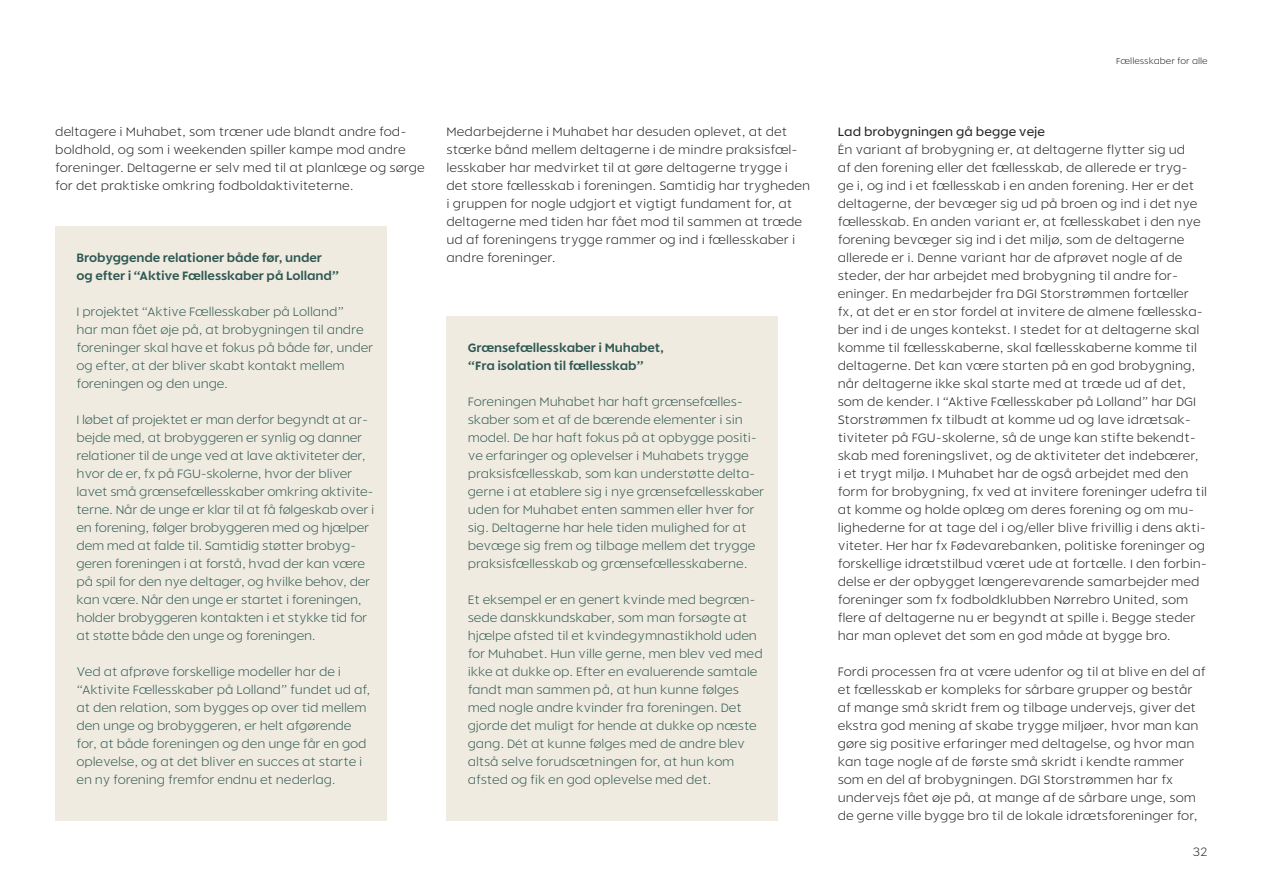
<style>
.page{position:relative;width:1263px;height:893px;background:#fff}
.page>*{position:absolute;margin:0;border:0;box-sizing:border-box;transform-origin:0 0}
.brødtxt{font:300 12px/18px "Rodia";color:#231f20}
.fremhævet_box{font:300 12px/18px "Rodia";letter-spacing:-.01em;color:#2e5852}
.fremhævet_box-2{font:600 12px/18px "Rodia";letter-spacing:-.01em;color:#2e5852}
.mellemrubrik_lille{font:12px "Rodia";color:#231f20}
.t1{font:300 8.55px "Rodia";color:#231f20}
</style>
<div class="page">
<div style="left:446px;top:316px;width:332px;height:504px;background:#f0ebe1"></div>
<div style="left:55px;top:226px;width:332px;height:594px;background:#f0ebe1"></div>
<p class="t1" style="left:1116px;top:56px;width:93px">Fællesskaber for alle</p>
<p class="brødtxt" style="left:55px;top:123px;width:371px">deltagere i Muhabet, som træner ude blandt andre fod&shy;boldhold, og som i weekenden spiller kampe mod andre foreninger. Deltagerne er selv med til at planlæge og sørge for det praktiske omkring fodboldaktiviteterne.</p>
<p class="brødtxt" style="left:446px;top:123px;width:365px">Medarbejderne i Muhabet har desuden oplevet, at det stærke bånd mellem deltagerne i de mindre praksisfæl&shy;lesskaber har medvirket til at gøre deltagerne trygge i det store fællesskab i foreningen. Samtidig har trygheden i gruppen for nogle udgjort et vigtigt fundament for, at deltagerne med tiden har fået mod til sammen at træde ud af foreningens trygge rammer og ind i fællesskaber i andre foreninger.</p>
<p class="mellemrubrik_lille" style="left:838px;top:125px;width:209px">Lad brobygningen gå begge veje</p>
<p class="brødtxt" style="left:838px;top:141px;width:371px">Én variant af brobygning er, at deltagerne flytter sig ud<br>af den forening eller det fællesskab, de allerede er tryg-<br>ge i, og ind i et fællesskab i en anden forening. Her er det deltagerne, der bevæger sig ud på broen og ind i det nye fællesskab. En anden variant er, at fællesskabet i den nye forening bevæger sig ind i det miljø, som de deltagerne allerede er i. Denne variant har de afprøvet nogle af de steder, der har arbejdet med brobygning til andre for&shy;eninger. En medarbejder fra DGI Storstrømmen fortæller fx, at det er en stor fordel at invitere de almene fællesska&shy;ber ind i de unges kontekst. I stedet for at deltagerne skal komme til fællesskaberne, skal fællesskaberne komme til deltagerne. Det kan være starten på en god brobygning, når deltagerne ikke skal starte med at træde ud af det, som de kender. I “Aktive Fællesskaber på Lolland” har DGI Storstrømmen fx tilbudt at komme ud og lave idrætsak&shy;tiviteter på FGU-skolerne, så de unge kan stifte bekendt&shy;skab med foreningslivet, og de aktiviteter det indebærer,<br>i et trygt miljø. I Muhabet har de også arbejdet med den form for brobygning, fx ved at invitere foreninger udefra til at komme og holde oplæg om deres forening og om mu&shy;lighederne for at tage del i og/eller blive frivillig i dens akti&shy;viteter. Her har fx Fødevarebanken, politiske foreninger og forskellige idrætstilbud været ude at fortælle. I den forbin&shy;delse er der opbygget længerevarende samarbejder med foreninger som fx fodboldklubben Nørrebro United, som flere af deltagerne nu er begyndt at spille i. Begge steder har man oplevet det som en god måde at bygge bro.</p>
<p class="brødtxt" style="left:838px;top:663px;width:369px">Fordi processen fra at være udenfor og til at blive en del af et fællesskab er kompleks for sårbare grupper og består af mange små skridt frem og tilbage undervejs, giver det ekstra god mening af skabe trygge miljøer, hvor man kan gøre sig positive erfaringer med deltagelse, og hvor man kan tage nogle af de første små skridt i kendte rammer som en del af brobygningen. DGI Storstrømmen har fx undervejs fået øje på, at mange af de sårbare unge, som de gerne ville bygge bro til de lokale idrætsforeninger for,</p>
<p class="fremhævet_box-2" style="left:77px;top:249px;width:264px">Brobyggende relationer både før, under og efter i “Aktive Fællesskaber på Lolland”</p>
<p class="fremhævet_box" style="left:77px;top:303px;width:298px">I projektet “Aktive Fællesskaber på Lolland”<br>har man fået øje på, at brobygningen til andre foreninger skal have et fokus på både før, under og efter, at der bliver skabt kontakt mellem foreningen og den unge.</p>
<p class="fremhævet_box" style="left:77px;top:411px;width:299px">I løbet af projektet er man derfor begyndt at ar&shy;bejde med, at brobyggeren er synlig og danner relationer til de unge ved at lave aktiviteter der, hvor de er, fx på FGU-skolerne, hvor der bliver lavet små grænsefællesskaber omkring aktivite&shy;terne. Når de unge er klar til at få følgeskab over i en forening, følger brobyggeren med og hjælper dem med at falde til. Samtidig støtter brobyg&shy;geren foreningen i at forstå, hvad der kan være på spil for den nye deltager, og hvilke behov, der kan være. Når den unge er startet i foreningen, holder brobyggeren kontakten i et stykke tid for at støtte både den unge og foreningen.</p>
<p class="fremhævet_box" style="left:77px;top:663px;width:295px">Ved at afprøve forskellige modeller har de i “Aktivite Fællesskaber på Lolland” fundet ud af, at den relation, som bygges op over tid mellem den unge og brobyggeren, er helt afgørende for, at både foreningen og den unge får en god oplevelse, og at det bliver en succes at starte i en ny forening fremfor endnu et nederlag.</p>
<p class="fremhævet_box-2" style="left:468px;top:339px;width:198px">Grænsefællesskaber i Muhabet, “Fra isolation til fællesskab”</p>
<p class="fremhævet_box" style="left:468px;top:393px;width:298px">Foreningen Muhabet har haft grænsefælles&shy;skaber som et af de bærende elementer i sin model. De har haft fokus på at opbygge positi&shy;ve erfaringer og oplevelser i Muhabets trygge praksisfællesskab, som kan understøtte delta&shy;gerne i at etablere sig i nye grænsefællesskaber uden for Muhabet enten sammen eller hver for sig. Deltagerne har hele tiden mulighed for at bevæge sig frem og tilbage mellem det trygge praksisfællesskab og grænsefællesskaberne.</p>
<p class="fremhævet_box" style="left:468px;top:591px;width:296px">Et eksempel er en genert kvinde med begræn&shy;sede danskkundskaber, som man forsøgte at hjælpe afsted til et kvindegymnastikhold uden for Muhabet. Hun ville gerne, men blev ved med ikke at dukke op. Efter en evaluerende samtale fandt man sammen på, at hun kunne følges med nogle andre kvinder fra foreningen. Det gjorde det muligt for hende at dukke op næste gang. Dét at kunne følges med de andre blev altså selve forudsætningen for, at hun kom afsted og fik en god oplevelse med det.</p>
<p class="brødtxt" style="left:1192px;top:843px;width:17px">32</p>
</div>
